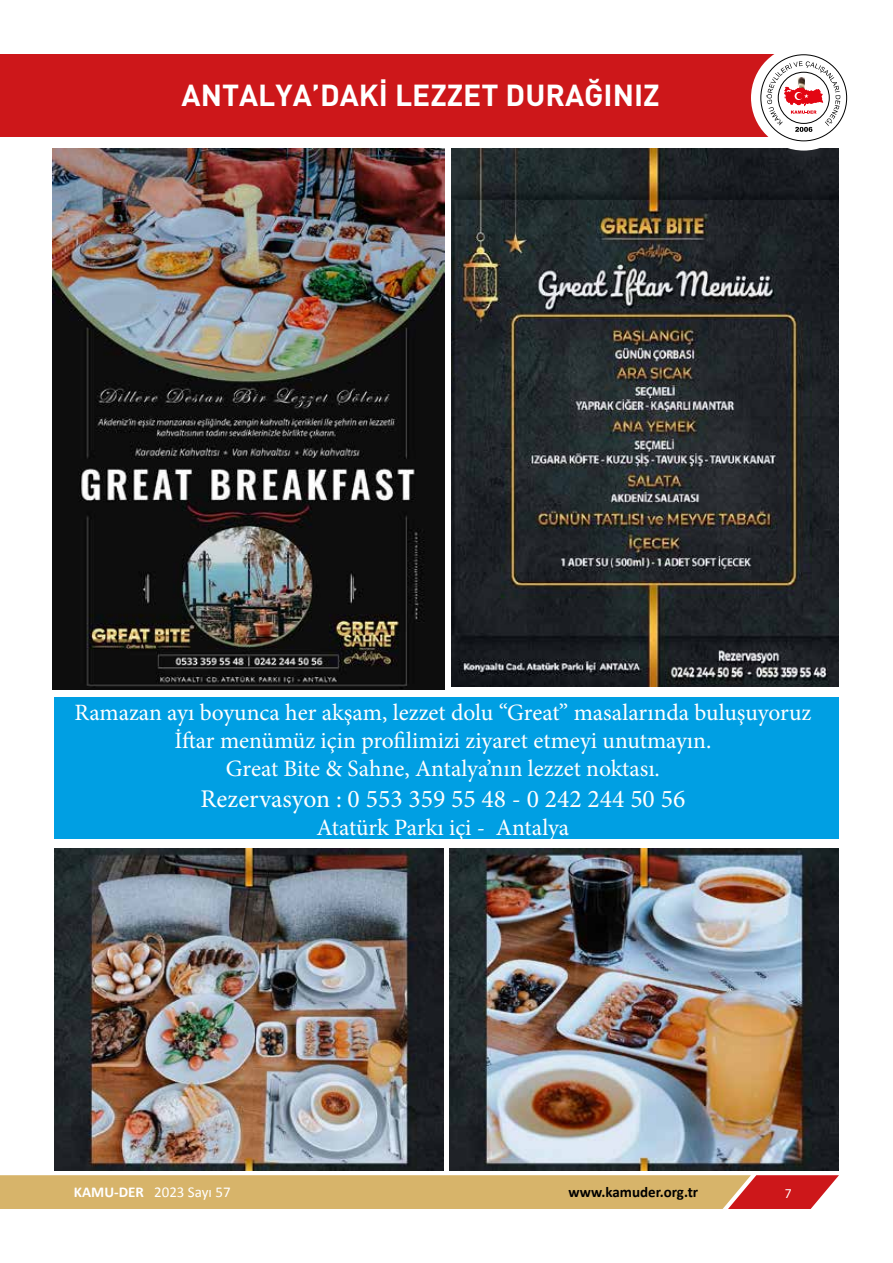
<style>
.page{position:relative;width:893px;height:1263px;background:#fff}
.page>*{position:absolute;margin:0;border:0;box-sizing:border-box;transform-origin:0 0}
.t1{font:30px "DINT Bold";color:#fff}
.t2{font:25.5px "Minion Pro";color:#fff}
.t3{font:23.4px/28px "Minion Pro";color:#fff;text-align:center}
.t4{font:15px "Calibri";color:#fff}
.t5{font:700 15px "Calibri";color:#000}
.t6{font:13.5px "Myriad Pro";color:#fff}
.s1{font-weight:700}
</style>
<div class="page">
<svg style="left:0;top:1175px;width:839px;height:34px;background:#d7a666"></svg>
<div style="left:54px;top:697px;width:785px;height:142px;background:#009fe3"></div>
<img style="left:450px;top:848px;width:389px;height:322px">
<img style="left:52px;top:148px;width:392px;height:542px">
<img style="left:54px;top:848px;width:389px;height:322px">
<img style="left:451px;top:149px;width:388px;height:537px">
<div style="left:0;top:54px;width:812px;height:82px;background:#cd171a"></div>
<div style="left:751px;top:45px;width:105px;height:106px;background:#fff;border-radius:50%"></div>
<svg style="left:766px;top:61px;width:74px;height:71px"></svg>
<p class="t1" style="left:182px;top:75px;width:480px">ANTALYA’DAKİ LEZZET DURAĞINIZ</p>
<p class="t3" style="left:74px;top:699px;width:738px">Ramazan ayı boyunca her akşam, lezzet dolu “Great” masalarında buluşuyoruz<br>İftar menümüz için profilimizi ziyaret etmeyi unutmayın.<br>Great Bite &amp; Sahne, Antalya’nın lezzet noktası.</p>
<p class="t2" style="left:201px;top:782px;width:486px">Rezervasyon : 0 553 359 55 48 - 0 242 244 50 56</p>
<p class="t3" style="left:317px;top:814px;width:254px">Atatürk Parkı içi - Antalya</p>
<p class="t4" style="left:74px;top:1182px;width:158px"><span class="s1">KAMU-DER</span> 2023 Sayı 57</p>
<p class="t5" style="left:569px;top:1182px;width:131px">www.kamuder.org.tr</p>
<p class="t6" style="left:778px;top:1184px;width:15px">77</p>
</div>
